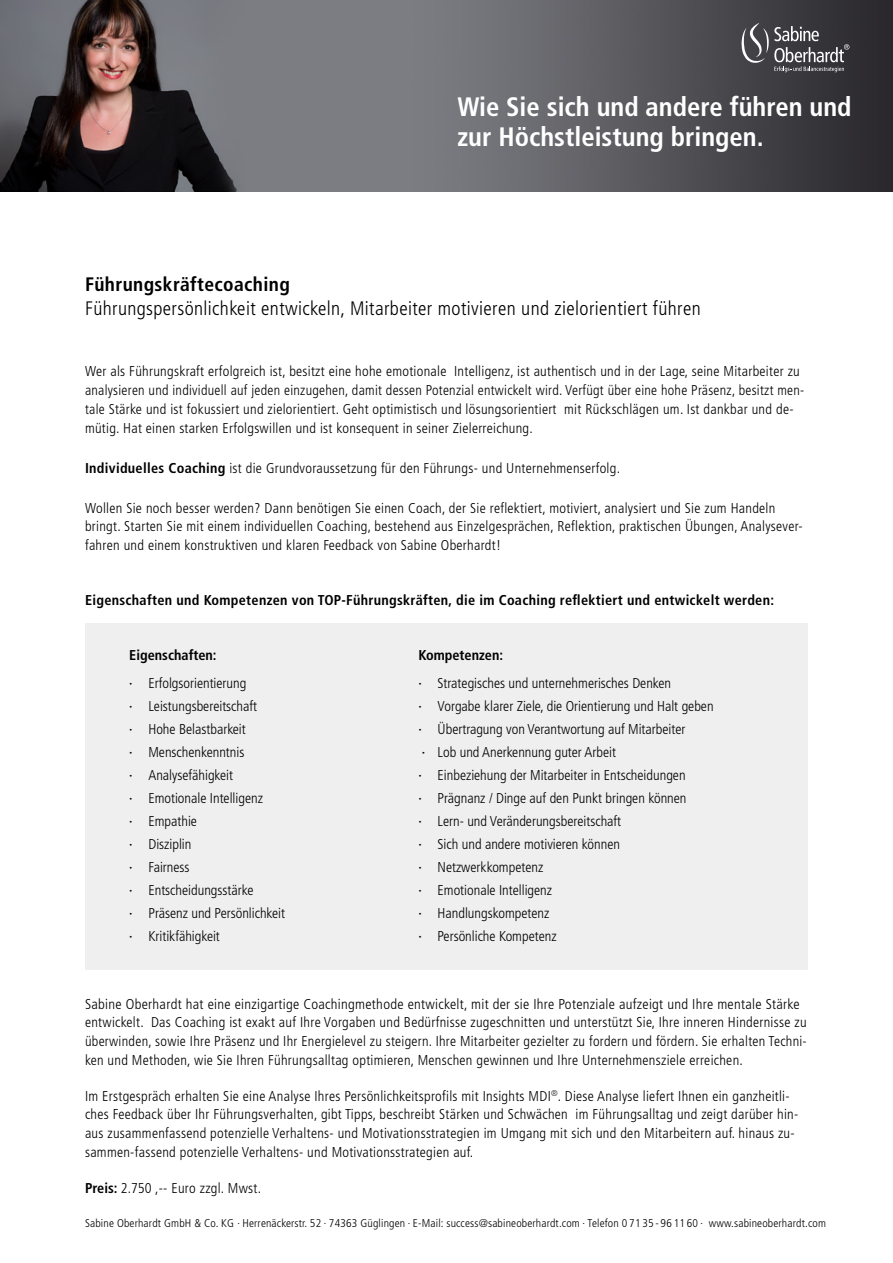
<style>
.page{position:relative;width:893px;height:1263px;background:#fff}
.page>*{position:absolute;margin:0;border:0;box-sizing:border-box;transform-origin:0 0}
.t1{font:700 condensed 26.7px/30px "Frutiger LT Std";color:#fff}
.t2{font:300 condensed 19.5px "Frutiger LT Std";letter-spacing:.02em;color:#000}
.t3{font:700 condensed 19.5px "Frutiger LT Std";letter-spacing:.02em;color:#000}
.t4{font:300 condensed 14.25px/18.8px "Frutiger LT Std";letter-spacing:.02em;color:#000}
.t5{font:300 condensed 14.25px/23px "Frutiger LT Std";color:#000}
.t6{font:700 condensed 14.25px "Frutiger LT Std";letter-spacing:.02em;color:#000}
.t7{font:300 condensed 11.25px "Frutiger LT Std";letter-spacing:.015em;color:#000}
.s1{font-weight:700}
.s2{font-weight:400}
.s3{font-stretch:normal}
</style>
<div class="page">
<div style="left:85px;top:623px;width:723px;height:346px;background:#efeff0"></div>
<img style="left:0;top:0;width:893px;height:191px">
<svg style="left:741px;top:23px;width:108px;height:49px;background:#5b5a5e"></svg>
<h1 class="t1" style="left:457px;top:91px;width:396px">Wie Sie sich und andere führen und zur Höchstleistung bringen.</h1>
<h2 class="t3" style="left:85px;top:273px;width:206px">Führungskräftecoaching</h2>
<h2 class="t2" style="left:85px;top:297px;width:617px">Führungspersönlichkeit entwickeln, Mitarbeiter motivieren und zielorientiert führen</h2>
<p class="t4" style="left:85px;top:362px;width:721px">Wer als Führungskraft erfolgreich ist, besitzt eine hohe emotionale Intelligenz, ist authentisch und in der Lage, seine Mitarbeiter zu analysieren und individuell auf jeden einzugehen, damit dessen Potenzial entwickelt wird. Verfügt über eine hohe Präsenz, besitzt men&shy;tale Stärke und ist fokussiert und zielorientiert. Geht optimistisch und lösungsorientiert mit Rückschlägen um. Ist dankbar und de&shy;mütig. Hat einen starken Erfolgswillen und ist konsequent in seiner Zielerreichung.</p>
<p class="t4" style="left:85px;top:458px;width:537px"><span class="s1">Individuelles Coaching</span> ist die Grundvoraussetzung für den Führungs- und Unternehmenserfolg.</p>
<p class="t4" style="left:85px;top:498px;width:719px">Wollen Sie noch besser werden? Dann benötigen Sie einen Coach, der Sie reflektiert, motiviert, analysiert und Sie zum Handeln bringt. Starten Sie mit einem individuellen Coaching, bestehend aus Einzelgesprächen, Reflektion, praktischen Übungen, Analysever&shy;fahren und einem konstruktiven und klaren Feedback von Sabine Oberhardt!</p>
<p class="t6" style="left:85px;top:591px;width:691px">Eigenschaften und Kompetenzen von TOP-Führungskräften, die im Coaching reflektiert und entwickelt werden:</p>
<p class="t5" style="left:129px;top:642px;width:119px;line-height:27.3px"><span class="s1">Eigenschaften:<br></span><span class="s2">·</span> Erfolgsorientierung</p>
<p class="t5" style="left:129px;top:694px;width:157px"><span class="s2">·</span> Leistungsbereitschaft<br><span class="s2">·</span> Hohe Belastbarkeit<br><span class="s2">·</span> Menschenkenntnis<br><span class="s2">·</span> Analysefähigkeit<br><span class="s2">·</span> Emotionale Intelligenz<br><span class="s2">·</span> Empathie<br><span class="s2">·</span> Disziplin<br><span class="s2">·</span> Fairness<br><span class="s2">·</span> Entscheidungsstärke<br><span class="s2">·</span> Präsenz und Persönlichkeit <span class="s2">·</span> Kritikfähigkeit</p>
<p class="t5" style="left:418px;top:642px;width:254px;line-height:27.3px"><span class="s1">Kompetenzen:<br></span><span class="s2">·</span> Strategisches und unternehmerisches Denken</p>
<p class="t5" style="left:418px;top:694px;width:297px"><span class="s2">·</span> Vorgabe klarer Ziele, die Orientierung und Halt geben <span class="s2">·</span> Übertragung von Verantwortung auf Mitarbeiter<br><span class="s2">·</span> Lob und Anerkennung guter Arbeit<br><span class="s2">·</span> Einbeziehung der Mitarbeiter in Entscheidungen<br><span class="s2">·</span> Prägnanz / Dinge auf den Punkt bringen können<br><span class="s2">·</span> Lern- und Veränderungsbereitschaft<br><span class="s2">·</span> Sich und andere motivieren können<br><span class="s2">·</span> Netzwerkkompetenz<br><span class="s2">·</span> Emotionale Intelligenz<br><span class="s2">·</span> Handlungskompetenz<br><span class="s2">·</span> Persönliche Kompetenz</p>
<p class="t4" style="left:85px;top:994px;width:723px">Sabine Oberhardt hat eine einzigartige Coachingmethode entwickelt, mit der sie Ihre Potenziale aufzeigt und Ihre mentale Stärke entwickelt. Das Coaching ist exakt auf Ihre Vorgaben und Bedürfnisse zugeschnitten und unterstützt Sie, Ihre inneren Hindernisse zu überwinden, sowie Ihre Präsenz und Ihr Energielevel zu steigern. Ihre Mitarbeiter gezielter zu fordern und fördern. Sie erhalten Techni&shy;ken und Methoden, wie Sie Ihren Führungsalltag optimieren, Menschen gewinnen und Ihre Unternehmensziele erreichen.</p>
<p class="t4" style="left:85px;top:1086px;width:715px">Im Erstgespräch erhalten Sie eine Analyse Ihres Persönlichkeitsprofils mit Insights MDI<sup>®</sup>. Diese Analyse liefert Ihnen ein ganzheitli&shy;ches Feedback über Ihr Führungsverhalten, gibt Tipps, beschreibt Stärken und Schwächen im Führungsalltag und zeigt darüber hin&shy;aus zusammenfassend potenzielle Verhaltens- und Motivationsstrategien im Umgang mit sich und den Mitarbeitern auf. hinaus zu&shy;sammen-fassend potenzielle Verhaltens- und Motivationsstrategien auf.</p>
<p class="t4" style="left:85px;top:1179px;width:178px"><span class="s1">Preis:</span> 2.750 ,-- Euro zzgl. Mwst.</p>
<p class="t7" style="left:85px;top:1216px;width:742px">Sabine Oberhardt GmbH &amp; Co. KG <span class="s3">·</span> Herrenäckerstr. 52 <span class="s3">·</span> 74363 Güglingen <span class="s3">·</span> E-Mail: success@sabineoberhardt.com <span class="s3">·</span> Telefon 0 71 35 - 96 11 60 <span class="s3">·</span> www.sabineoberhardt.com</p>
</div>
